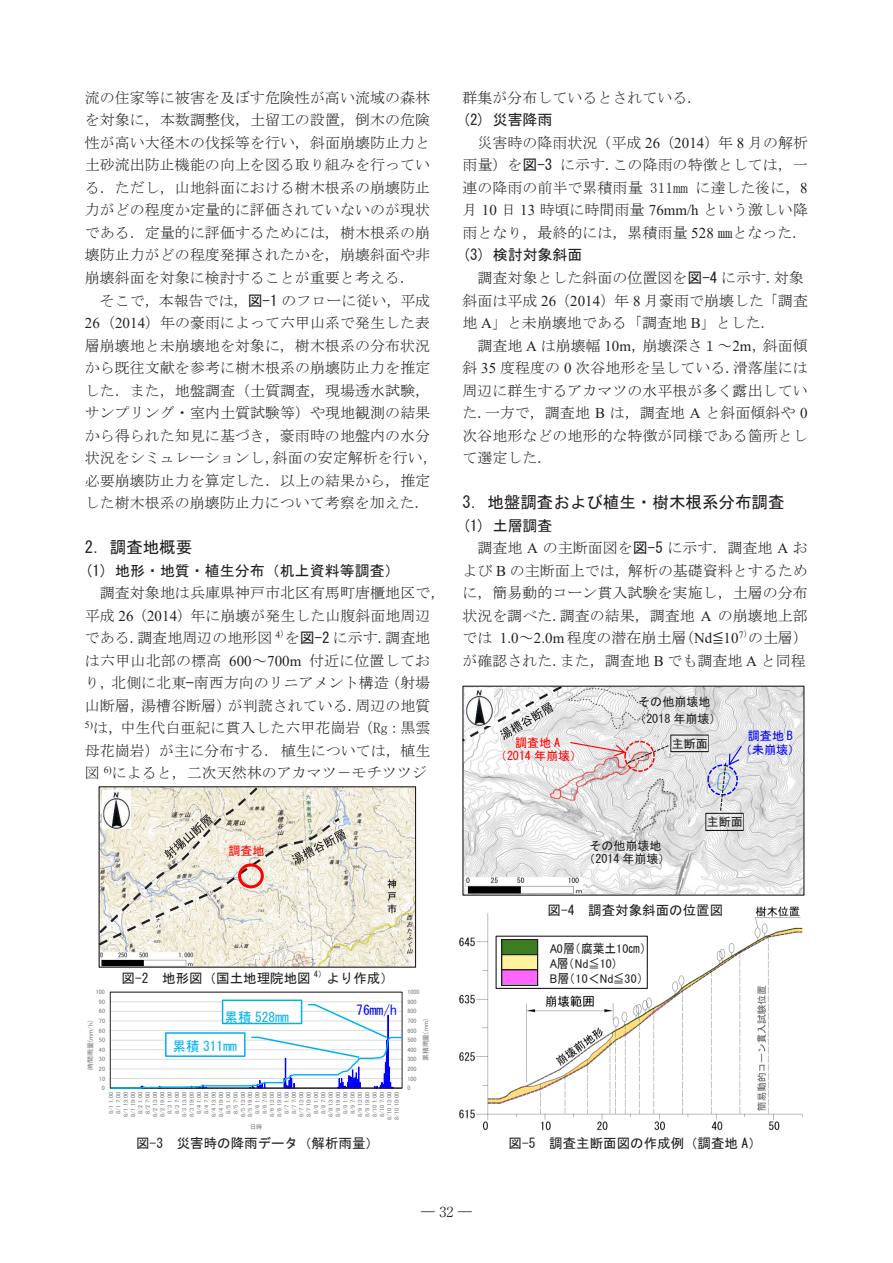
<style>
.page{position:relative;width:893px;height:1263px;background:#fff}
.page>*{position:absolute;margin:0;border:0;box-sizing:border-box;transform-origin:0 0}
.t1{font:16.5px "MS Gothic";color:#231f20}
.t2{font:15px/22.5px "MS Mincho";color:#231f20;text-align:justify}
.t3{font:15px "MS Gothic";color:#231f20}
.t4{font:300 13.8px "Ryumin Pro";color:#231f20}
.t5{font:13.5px "MS Gothic";color:#231f20}
.t6{font:13.5px "MS Gothic";color:#00b0f0}
.t7{font:13.5px "MS Gothic";color:#00f}
.t8{font:12.6px/15.1px "MS P Gothic";letter-spacing:.02em;color:#231f20;scale:.93 1}
.t9{font:12px/17px "MS Gothic";color:#231f20;text-align:center}
.t10{font:12px/12.8px "MS Gothic";color:#f00;text-align:center}
.t11{font:12px/13.6px "MS Gothic";color:#00f;text-align:center}
.t12{font:6.75px "MS P Gothic";color:#76787b}
.t13{font:6.3px "MS P Gothic";letter-spacing:.005em;color:#76787b}
.t14{font:6px/7.4px "MS P Gothic";letter-spacing:.005em;color:#76787b;text-align:right}
.s1{font-family:"MS Gothic"}
.s2{font-family:"Times New Roman"}
.s3{font-family:"Cambria Math"}
</style>
<div class="page">
<img style="left:459px;top:906px;width:344px;height:225px">
<svg style="left:109px;top:991px;width:294px;height:98px"></svg>
<hr style="left:497px;top:937px;width:150px;height:3px;background:#fff">
<div style="left:497px;top:939px;width:5px;height:16px;background:#fff"></div>
<div style="left:501px;top:939px;width:37px;height:16px;background:#3c7d22"></div>
<div style="left:537px;top:939px;width:110px;height:16px;background:#fff"></div>
<div style="left:497px;top:954px;width:5px;height:16px;background:#fff"></div>
<div style="left:501px;top:954px;width:37px;height:16px;background:#fef29a"></div>
<div style="left:537px;top:954px;width:110px;height:16px;background:#fff"></div>
<div style="left:497px;top:969px;width:5px;height:16px;background:#fff"></div>
<div style="left:501px;top:969px;width:37px;height:16px;background:#f6f"></div>
<div style="left:537px;top:969px;width:110px;height:16px;background:#fff"></div>
<hr style="left:497px;top:985px;width:150px;height:3px;background:#fff">
<hr style="left:502px;top:939px;width:36px;height:1px;background:#231f20">
<hr style="left:502px;top:954px;width:36px;height:1px;background:#231f20">
<hr style="left:502px;top:969px;width:36px;height:1px;background:#231f20">
<hr style="left:501px;top:939px;width:1px;height:46px;background:#231f20">
<hr style="left:502px;top:985px;width:36px;height:1px;background:#231f20">
<hr style="left:537px;top:940px;width:1px;height:45px;background:#231f20">
<div style="left:495px;top:936px;width:153px;height:53px;border:1px solid #231f20"></div>
<div style="left:223px;top:1000px;width:79px;height:23px;background:#fff"></div>
<div style="left:222px;top:999px;width:80px;height:25px;border:2px solid #00b0f0"></div>
<svg style="left:110px;top:1003px;width:292px;height:85px"></svg>
<img style="left:166px;top:1039px;width:78px;height:11px">
<img style="left:101px;top:788px;width:313px;height:178px">
<div style="left:99px;top:786px;width:317px;height:182px;border:1px solid #231f20"></div>
<img style="left:346px;top:812px;width:19px;height:66px">
<svg style="left:98px;top:786px;width:248px;height:161px;background:#e2ddd1"></svg>
<img style="left:464px;top:688px;width:338px;height:206px">
<img style="left:570px;top:719px;width:18px;height:13px">
<img style="left:469px;top:732px;width:139px;height:46px">
<img style="left:627px;top:685px;width:108px;height:19px">
<img style="left:613px;top:704px;width:129px;height:24px">
<img style="left:571px;top:812px;width:108px;height:13px">
<img style="left:557px;top:825px;width:139px;height:68px">
<div style="left:624px;top:741px;width:31px;height:31px;border:2px dashed #f00;border-radius:50%"></div>
<div style="left:707px;top:764px;width:31px;height:32px;border:2px dashed #00f;border-radius:50%"></div>
<svg style="left:570px;top:742px;width:100px;height:23px"></svg>
<svg style="left:719px;top:756px;width:23px;height:50px"></svg>
<img style="left:692px;top:806px;width:65px;height:28px">
<img style="left:657px;top:728px;width:63px;height:28px">
<img style="left:720px;top:720px;width:85px;height:14px">
<img style="left:700px;top:734px;width:105px;height:22px">
<img style="left:484px;top:685px;width:86px;height:62px">
<svg style="left:462px;top:685px;width:102px;height:59px"></svg>
<p class="t2" style="left:85px;top:86px;width:347px">流の住家等に被害を及ぼす危険性が高い流域の森林を対象に，本数調整伐，土留工の設置，倒木の危険性が高い大径木の伐採等を行い，斜面崩壊防止力と土砂流出防止機能の向上を図る取り組みを行っている．ただし，山地斜面における樹木根系の崩壊防止力がどの程度か定量的に評価されていないのが現状である．定量的に評価するためには，樹木根系の崩壊防止力がどの程度発揮されたかを，崩壊斜面や非崩壊斜面を対象に検討することが重要と考える．</p>
<p class="t2" style="left:85px;top:289px;width:354px;text-align:left;text-indent:15px">そこで，本報告では，<span class="s1">図-1</span> のフローに従い，平成<br><span class="s2">26</span>（<span class="s2">2014</span>）年の豪雨によって六甲山系で発生した表層崩壊地と未崩壊地を対象に，樹木根系の分布状況から既往文献を参考に樹木根系の崩壊防止力を推定した．また，地盤調査（土質調査，現場透水試験，サンプリング・室内土質試験等）や現地観測の結果から得られた知見に基づき，豪雨時の地盤内の水分状況をシミュレーションし，斜面の安定解析を行い，必要崩壊防止力を算定した．以上の結果から，推定した樹木根系の崩壊防止力について考察を加えた.</p>
<p class="t1" style="left:85px;top:539px;width:109px">2．調査地概要</p>
<p class="t3" style="left:85px;top:563px;width:316px">(1) 地形・地質・植生分布（机上資料等調査）</p>
<p class="t2" style="left:85px;top:581px;width:362px;text-align:left;text-indent:15px">調査対象地は兵庫県神戸市北区有馬町唐櫃地区で，平成 <span class="s2">26</span>（<span class="s2">2014</span>）年に崩壊が発生した山腹斜面地周辺である.調査地周辺の地形図 <sup>4</sup><sup>）</sup>を<span class="s1">図-2</span> に示す.調査地は六甲山北部の標高 <span class="s2">600</span>～<span class="s2">700m</span> 付近に位置しており，北側に北東—南西方向のリニアメント構造（射場山断層，湯槽谷断層）が判読されている.周辺の地質<br><sup>5)</sup>は，中生代白亜紀に貫入した六甲花崗岩（Rg：黒雲母花崗岩）が主に分布する. 植生については，植生図 <sup>6)</sup>によると，二次天然林のアカマツ－モチツツジ</p>
<p class="t10" style="left:228px;top:844px;width:38px">調査地</p>
<p class="t5" style="left:122px;top:971px;width:274px">図-2 地形図（国土地理院地図 <sup>4）</sup>より作成）</p>
<p class="t13" style="left:96px;top:989px;width:11px">100</p>
<p class="t13" style="left:407px;top:989px;width:14px">1000</p>
<p class="t13" style="left:99px;top:998px;width:8px">90</p>
<p class="t13" style="left:99px;top:1008px;width:8px">80</p>
<p class="t13" style="left:99px;top:1018px;width:8px">70</p>
<p class="t12" style="left:87px;top:1070px;width:52px;rotate:-90deg">時間雨量(mm/h）</p>
<p class="t13" style="left:99px;top:1027px;width:8px">60</p>
<p class="t13" style="left:99px;top:1037px;width:8px">50</p>
<p class="t13" style="left:99px;top:1046px;width:8px">40</p>
<p class="t13" style="left:99px;top:1056px;width:8px">30</p>
<p class="t13" style="left:99px;top:1066px;width:8px">20</p>
<p class="t6" style="left:225px;top:1010px;width:66px">累積 528mm</p>
<p class="t6" style="left:173px;top:1039px;width:66px">累積 311mm</p>
<p class="t7" style="left:356px;top:1004px;width:42px">76mm/h</p>
<p class="t13" style="left:407px;top:998px;width:11px">900</p>
<p class="t13" style="left:407px;top:1008px;width:11px">800</p>
<p class="t13" style="left:407px;top:1018px;width:11px">700</p>
<p class="t12" style="left:422px;top:1061px;width:44px;rotate:-90deg">累積雨量(mm)</p>
<p class="t13" style="left:407px;top:1027px;width:11px">600</p>
<p class="t13" style="left:407px;top:1037px;width:11px">500</p>
<p class="t13" style="left:407px;top:1046px;width:11px">400</p>
<p class="t13" style="left:407px;top:1056px;width:11px">300</p>
<p class="t13" style="left:407px;top:1066px;width:11px">200</p>
<p class="t13" style="left:99px;top:1075px;width:8px">10</p>
<p class="t13" style="left:407px;top:1075px;width:11px">100</p>
<p class="t13" style="left:102px;top:1085px;width:5px">0</p>
<p class="t14" style="left:107px;top:1120px;width:30px;rotate:-90deg">8/1 1:00<br>8/1 7:00<br>8/1 13:00<br>8/1 19:00<br>8/2 1:00<br>8/2 7:00<br>8/2 13:00<br>8/2 19:00<br>8/3 1:00<br>8/3 7:00<br>8/3 13:00<br>8/3 19:00<br>8/4 1:00<br>8/4 7:00<br>8/4 13:00<br>8/4 19:00<br>8/5 1:00<br>8/5 7:00<br>8/5 13:00<br>8/5 19:00<br>8/6 1:00<br>8/6 7:00<br>8/6 13:00<br>8/6 19:00<br>8/7 1:00<br>8/7 7:00<br>8/7 13:00<br>8/7 19:00<br>8/8 1:00<br>8/8 7:00<br>8/8 13:00<br>8/8 19:00<br>8/9 1:00<br>8/9 7:00<br>8/9 13:00<br>8/9 19:00<br>8/10 1:00<br>8/10 7:00<br>8/10 13:00<br>8/10 19:00</p>
<p class="t13" style="left:407px;top:1085px;width:5px">0</p>
<p class="t13" style="left:250px;top:1123px;width:14px">日時</p>
<p class="t5" style="left:136px;top:1136px;width:245px">図-3 災害時の降雨データ（解析雨量）</p>
<p class="t2" style="left:462px;top:86px;width:234px">群集が分布しているとされている.</p>
<p class="t3" style="left:462px;top:113px;width:92px">(2) 災害降雨</p>
<p class="t2" style="left:462px;top:131px;width:347px;text-indent:15px">災害時の降雨状況（平成 <span class="s2">26</span>（<span class="s2">2014</span>）年 <span class="s2">8</span> 月の解析雨量）を<span class="s1">図-3</span> に示す.この降雨の特徴としては，一連の降雨の前半で累積雨量 311mm に達した後に，<span class="s2">8</span>月 <span class="s2">10</span> 日 <span class="s2">13</span> 時頃に時間雨量 <span class="s2">76mm/h</span> という激しい降雨となり，最終的には，累積雨量 <span class="s2">528</span> ㎜となった.</p>
<p class="t3" style="left:462px;top:248px;width:121px">(3) 検討対象斜面</p>
<p class="t2" style="left:462px;top:266px;width:347px;text-align:left;text-indent:15px">調査対象とした斜面の位置図を<span class="s1">図-4</span> に示す.対象斜面は平成 <span class="s2">26</span>（<span class="s2">2014</span>）年 <span class="s2">8</span> 月豪雨で崩壊した「調査地 <span class="s2">A</span>」と未崩壊地である「調査地 <span class="s2">B</span>」とした.</p>
<p class="t2" style="left:462px;top:334px;width:347px;text-indent:15px">調査地 <span class="s2">A</span> は崩壊幅 <span class="s2">10ⅿ</span>，崩壊深さ１～<span class="s2">2ⅿ</span>，斜面傾斜 <span class="s2">35</span> 度程度の <span class="s2">0</span> 次谷地形を呈している.滑落崖には周辺に群生するアカマツの水平根が多く露出していた.一方で，調査地 <span class="s2">B</span> は，調査地 <span class="s2">A</span> と斜面傾斜や <span class="s2">0</span>次谷地形などの地形的な特徴が同様である箇所として選定した.</p>
<p class="t1" style="left:462px;top:494px;width:324px">3．地盤調査および植生・樹木根系分布調査</p>
<p class="t3" style="left:462px;top:518px;width:92px">(1) 土層調査</p>
<p class="t2" style="left:462px;top:536px;width:347px;text-indent:15px">調査地 <span class="s2">A</span> の主断面図を<span class="s1">図-5</span> に示す．調査地 <span class="s2">A</span> および <span class="s2">B</span> の主断面上では，解析の基礎資料とするために，簡易動的コーン貫入試験を実施し，土層の分布状況を調べた.調査の結果，調査地 <span class="s2">A</span> の崩壊地上部では <span class="s2">1.0</span>～<span class="s2">2.0m</span> 程度の潜在崩土層（<span class="s2">Nd</span><span class="s3">≦</span><span class="s2">10</span><sup>7</sup><sup>）</sup>の土層）が確認された.また，調査地 <span class="s2">B</span> でも調査地 <span class="s2">A</span> と同程</p>
<p class="t10" style="left:495px;top:736px;width:89px">調査地 A<br>（2014 年崩壊）</p>
<p class="t9" style="left:634px;top:693px;width:89px">その他崩壊地（2018 年崩壊）</p>
<p class="t9" style="left:672px;top:735px;width:38px">主断面</p>
<p class="t11" style="left:740px;top:729px;width:62px">調査地 B（未崩壊）</p>
<p class="t9" style="left:583px;top:839px;width:89px;line-height:13.2px">その他崩壊地（2014 年崩壊）</p>
<p class="t9" style="left:707px;top:813px;width:38px">主断面</p>
<p class="t5" style="left:547px;top:903px;width:177px">図-4 調査対象斜面の位置図</p>
<p class="t8" style="left:550px;top:940px;width:105px">A0層（腐葉土10㎝）<br>A層（Nd≦10)<br>B層（10＜Nd≦30）</p>
<p class="t5" style="left:509px;top:1136px;width:255px">図-5 調査主断面図の作成例（調査地 A）</p>
<p class="t4" style="left:421px;top:1201px;width:52px">― 32 ―</p>
</div>
